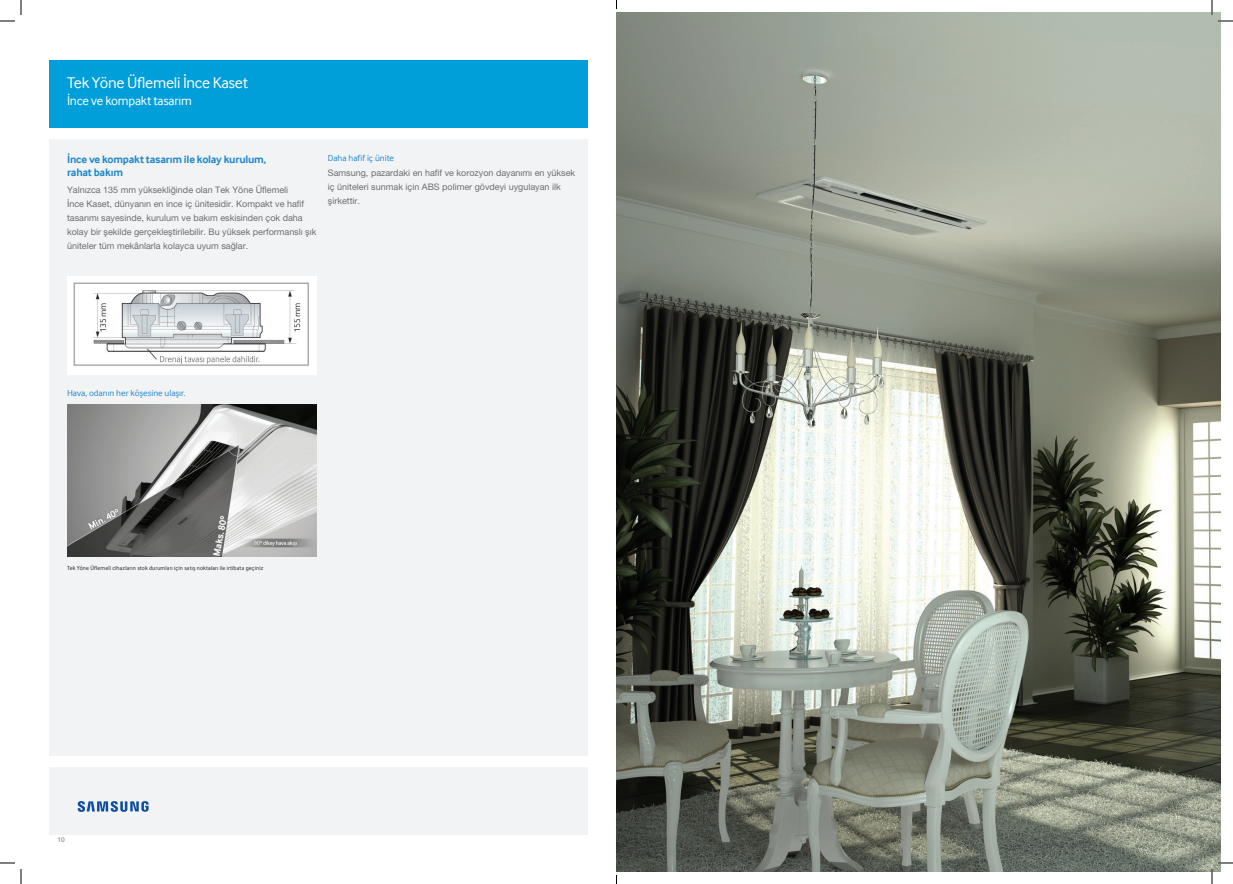
<style>
.page{position:relative;width:1233px;height:884px;background:#fff}
.page>*{position:absolute;margin:0;border:0;box-sizing:border-box;transform-origin:0 0}
.t1{font:16px "Samsung Inter Face";letter-spacing:-.02em;color:#fff}
.t2{font:13px "Samsung Inter Face";letter-spacing:-.02em;color:#fff}
.t3{font:700 11px/13px "Samsung Inter Face";letter-spacing:-.02em;color:#2088c9}
.t4{font:9px/14px "Helvetica Neue LT Pro";color:#6c6d70}
.t5{font:9px "Samsung Inter Face";color:#2088c9}
.t6{font:7px "Samsung Inter Face";color:#6c6d70;scale:.95 1}
.t7{font:6px "Samsung Inter Face";letter-spacing:.025em;color:#231f20;scale:.95 1}
</style>
<div class="page">
<div style="left:49px;top:767px;width:539px;height:68px;background:#f2f3f4"></div>
<div style="left:49px;top:61px;width:539px;height:67px;background:#009fda"></div>
<div style="left:49px;top:139px;width:539px;height:617px;background:#f2f3f4"></div>
<svg style="left:78px;top:801px;width:71px;height:11px"></svg>
<img style="left:67px;top:404px;width:250px;height:153px">
<div style="left:67px;top:276px;width:250px;height:99px;background:#fff"></div>
<img style="left:74px;top:282px;width:235px;height:84px">
<img style="left:616px;top:12px;width:604px;height:859px">
<svg style="left:1218px;top:20px;width:15px;height:2px"></svg>
<svg style="left:1218px;top:862px;width:15px;height:2px"></svg>
<svg style="left:0;top:0;width:22px;height:22px"></svg>
<svg style="left:0;top:862px;width:22px;height:22px"></svg>
<svg style="left:1211px;top:0;width:1px;height:15px"></svg>
<svg style="left:1211px;top:869px;width:1px;height:15px"></svg>
<h1 class="t1" style="left:67px;top:74px;width:182px">Tek Yöne Üflemeli İnce Kaset</h1>
<h2 class="t2" style="left:67px;top:93px;width:126px">İnce ve kompakt tasarım</h2>
<p class="t3" style="left:67px;top:152px;width:201px">İnce ve kompakt tasarım ile kolay kurulum, rahat bakım</p>
<p class="t4" style="left:67px;top:182px;width:251px">Yalnızca 135 mm yüksekliğinde olan Tek Yöne Üflemeli<br>İnce Kaset, dünyanın en ince iç ünitesidir. Kompakt ve hafif tasarımı sayesinde, kurulum ve bakım eskisinden çok daha kolay bir şekilde gerçekleştirilebilir. Bu yüksek performanslı şık üniteler tüm mekânlarla kolayca uyum sağlar.</p>
<p class="t5" style="left:328px;top:153px;width:68px">Daha hafif iç ünite</p>
<p class="t4" style="left:328px;top:166px;width:249px">Samsung, pazardaki en hafif ve korozyon dayanımı en yüksek iç üniteleri sunmak için ABS polimer gövdeyi uygulayan ilk şirkettir.</p>
<p class="t5" style="left:67px;top:388px;width:120px">Hava, odanın her köşesine ulaşır.</p>
<p class="t7" style="left:67px;top:565px;width:208px">Tek Yöne Üflemeli cihazların stok durumları için satış noktaları ile irtibata geçiniz</p>
<p class="t6" style="left:58px;top:836px;width:9px">10</p>
</div>
